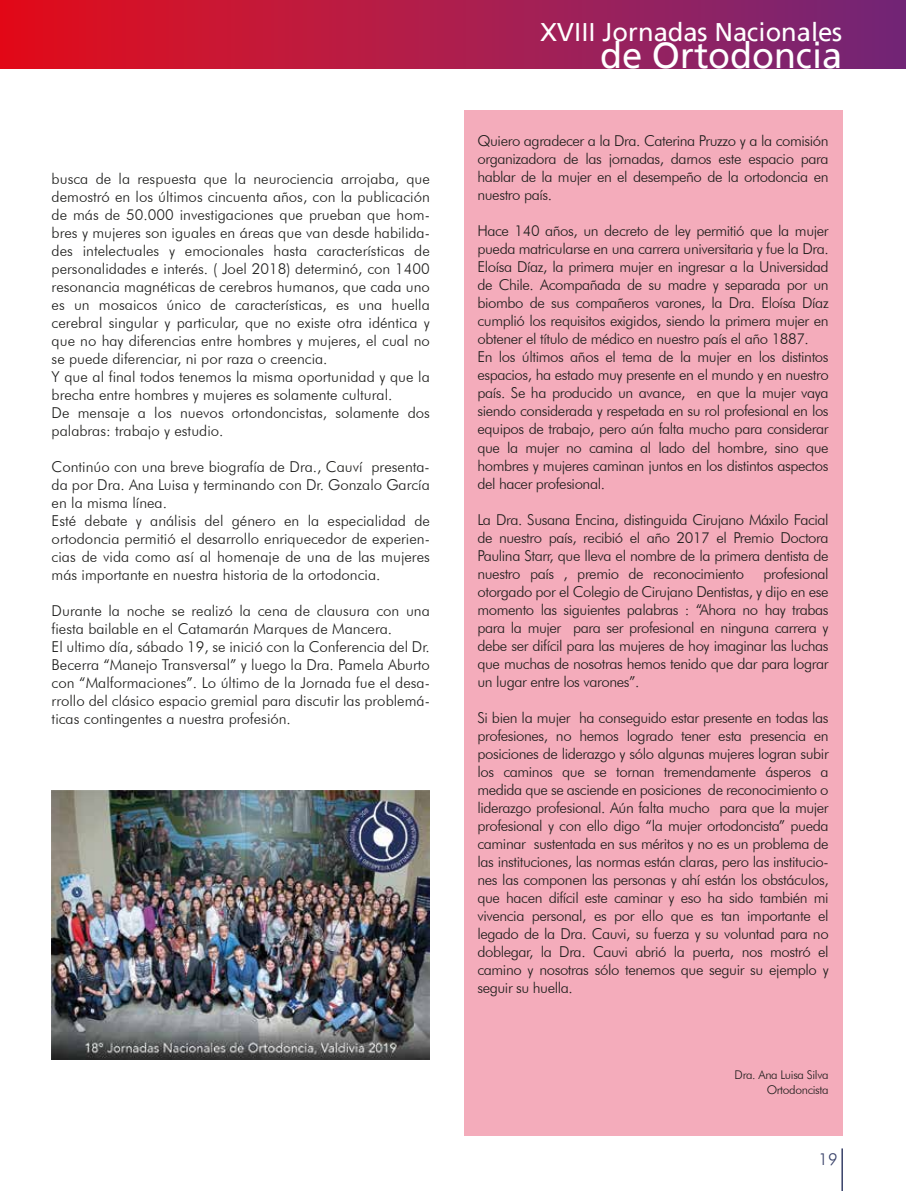
<style>
.page{position:relative;width:906px;height:1191px;background:#fff}
.page>*{position:absolute;margin:0;border:0;box-sizing:border-box;transform-origin:0 0}
.t1{font:36px "Frutiger Linotype";color:#fff}
.t2{font:25.5px "Frutiger Linotype";color:#fff}
.t3{font:300 16.5px "Futura BT";color:#384169}
.t4{font:300 15px/18px "Futura BT";color:#1d1d1b;text-align:justify}
.t5{font:300 15px/18px "Futura BT";letter-spacing:-.03em;color:#1d1d1b}
.t6{font:300 12px/14.4px "Futura BT";letter-spacing:-.03em;color:#1d1d1b;text-align:right}
</style>
<div class="page">
<hr style="left:841px;top:1148px;width:2px;height:43px;background:#384169">
<div style="left:0;top:0;width:906px;height:68px;background:linear-gradient(to right,#e40f1c,#74287a)"></div>
<div style="left:464px;top:110px;width:378px;height:1025px;background:#f4acbb"></div>
<img style="left:52px;top:790px;width:378px;height:270px">
<p class="t4" style="left:52px;top:169px;width:380px;text-align:left">busca de la respuesta que la neurociencia arrojaba, que demostró en los últimos cincuenta años, con la publicación de más de 50.000 investigaciones que prueban que hom&shy;bres y mujeres son iguales en áreas que van desde habilida&shy;des intelectuales y emocionales hasta características de personalidades e interés. ( Joel 2018) determinó, con 1400 resonancia magnéticas de cerebros humanos, que cada uno es un mosaicos único de características, es una huella cerebral singular y particular, que no existe otra idéntica y que no hay diferencias entre hombres y mujeres, el cual no se puede diferenciar, ni por raza o creencia.<br>Y que al final todos tenemos la misma oportunidad y que la brecha entre hombres y mujeres es solamente cultural.<br>De mensaje a los nuevos ortondoncistas, solamente dos palabras: trabajo y estudio.</p>
<p class="t4" style="left:52px;top:457px;width:380px;text-align:left">Continúo con una breve biografía de Dra., Cauví presenta&shy;da por Dra. Ana Luisa y terminando con Dr. Gonzalo García en la misma línea.<br>Esté debate y análisis del género en la especialidad de ortodoncia permitió el desarrollo enriquecedor de experien&shy;cias de vida como así al homenaje de una de las mujeres más importante en nuestra historia de la ortodoncia.</p>
<p class="t4" style="left:52px;top:601px;width:380px;text-align:left">Durante la noche se realizó la cena de clausura con una fiesta bailable en el Catamarán Marques de Mancera.<br>El ultimo día, sábado 19, se inició con la Conferencia del Dr.<br>Becerra “Manejo Transversal” y luego la Dra. Pamela Aburto con “Malformaciones”. Lo último de la Jornada fue el desa&shy;rrollo del clásico espacio gremial para discutir las problemá&shy;ticas contingentes a nuestra profesión.</p>
<h2 class="t2" style="left:540px;top:17px;width:303px">XVIII Jornadas Nacionales</h2>
<h1 class="t1" style="left:600px;top:34px;width:244px">de Ortodoncia</h1>
<p class="t4" style="left:477px;top:132px;width:353px">Quiero agradecer a la Dra. Caterina Pruzzo y a la comisión organizadora de las jornadas, darnos este espacio para hablar de la mujer en el desempeño de la ortodoncia en nuestro país.</p>
<p class="t5" style="left:477px;top:222px;width:353px">Hace 140 años, un decreto de ley permitió que la mujer pueda matricularse en una carrera universitaria y fue la Dra.<br>Eloísa Díaz, la primera mujer en ingresar a la Universidad de Chile. Acompañada de su madre y separada por un biombo de sus compañeros varones, la Dra. Eloísa Díaz cumplió los requisitos exigidos, siendo la primera mujer en obtener el título de médico en nuestro país el año 1887.<br>En los últimos años el tema de la mujer en los distintos espacios, ha estado muy presente en el mundo y en nuestro país. Se ha producido un avance, en que la mujer vaya siendo considerada y respetada en su rol profesional en los equipos de trabajo, pero aún falta mucho para considerar que la mujer no camina al lado del hombre, sino que hombres y mujeres caminan juntos en los distintos aspectos del hacer profesional.</p>
<p class="t4" style="left:477px;top:510px;width:353px">La Dra. Susana Encina, distinguida Cirujano Máxilo Facial de nuestro país, recibió el año 2017 el Premio Doctora Paulina Starr, que lleva el nombre de la primera dentista de nuestro país , premio de reconocimiento</p>
<p class="t4" style="left:477px;top:564px;width:353px;text-indent:286px">profesional otorgado por el Colegio de Cirujano Dentistas, y dijo en ese momento las siguientes palabras : “Ahora no hay trabas para la mujer para ser profesional en ninguna carrera y debe ser difícil para las mujeres de hoy imaginar las luchas que muchas de nosotras hemos tenido que dar para lograr un lugar entre los varones”.</p>
<p class="t4" style="left:477px;top:708px;width:353px">Si bien la mujer ha conseguido estar presente en todas las profesiones, no hemos logrado tener esta presencia en posiciones de liderazgo y sólo algunas mujeres logran subir los caminos que se tornan tremendamente ásperos a medida que se asciende en posiciones de reconocimiento o liderazgo profesional. Aún falta mucho para que la mujer profesional y con ello digo “la mujer ortodoncista” pueda caminar sustentada en sus méritos y no es un problema de las instituciones, las normas están claras, pero las institucio&shy;nes las componen las personas y ahí están los obstáculos, que hacen difícil este caminar y eso ha sido también mi vivencia personal, es por ello que es tan importante el legado de la Dra. Cauvi, su fuerza y su voluntad para no doblegar, la Dra. Cauvi abrió la puerta, nos mostró el camino y nosotras sólo tenemos que seguir su ejemplo y seguir su huella.</p>
<p class="t6" style="left:734px;top:1067px;width:96px">Dra. Ana Luisa Silva<br>Ortodoncista</p>
<p class="t3" style="left:818px;top:1149px;width:21px">19</p>
</div>
